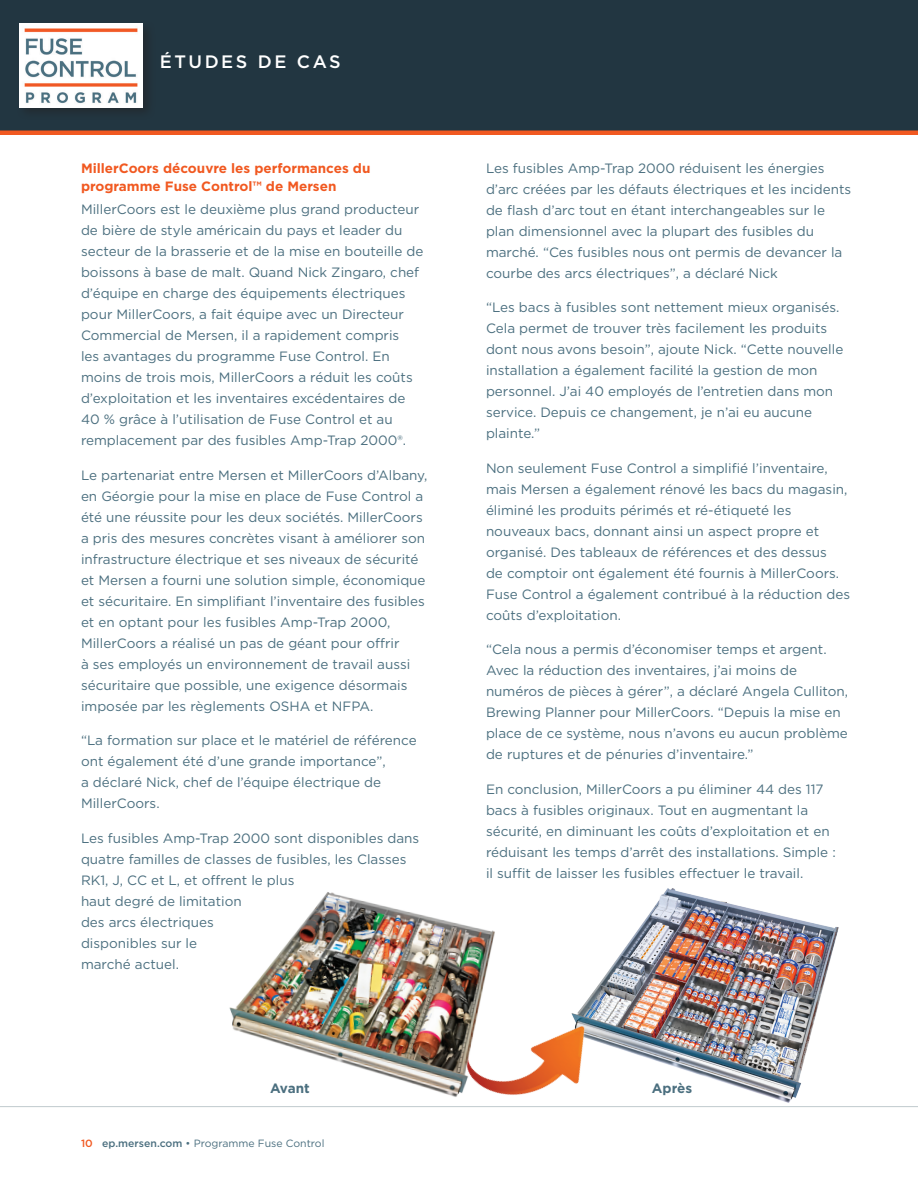
<style>
.page{position:relative;width:918px;height:1188px;background:#fff}
.page>*{position:absolute;margin:0;border:0;box-sizing:border-box;transform-origin:0 0}
.NEW_Page_Header{font:500 18px "Gotham";letter-spacing:.14em;color:#fff}
.NEW_Text{font:13.5px/21px "Gotham";color:#4b6f7f}
.NEW_Sub_subhead_Oran{font:700 13.5px/18px "Gotham";color:#f15921}
.Body_copy{font:700 13.5px "Gotham";color:#4b6f7f}
.t1{font:10.5px "Gotham";color:#4b6f7f}
.s1{font-weight:500;color:#f15921}
.s2{font-weight:500}
</style>
<div class="page">
<div style="left:0;top:0;width:918px;height:135px;background:#223641"></div>
<div style="left:0;top:130px;width:918px;height:5px;background:#f15921"></div>
<hr style="left:0;top:1106px;width:918px;height:1px;background:#c0cace">
<div style="left:16px;top:20px;width:140px;height:101px;background:#231f20;opacity:.5"></div>
<img style="left:19px;top:23px;width:123px;height:84px">
<img style="left:621px;top:888px;width:218px;height:215px">
<img style="left:512px;top:954px;width:114px;height:149px">
<img style="left:229px;top:892px;width:283px;height:205px">
<p class="NEW_Page_Header" style="left:160px;top:50px;width:182px">ÉTUDES DE CAS</p>
<p class="NEW_Sub_subhead_Oran" style="left:81px;top:159px;width:291px">MillerCoors découvre les performances du programme Fuse Control™ de Mersen</p>
<p class="NEW_Text" style="left:81px;top:199px;width:344px">MillerCoors est le deuxième plus grand producteur de bière de style américain du pays et leader du secteur de la brasserie et de la mise en bouteille de boissons à base de malt. Quand Nick Zingaro, chef d’équipe en charge des équipements électriques pour MillerCoors, a fait équipe avec un Directeur Commercial de Mersen, il a rapidement compris<br>les avantages du programme Fuse Control. En moins de trois mois, MillerCoors a réduit les coûts d’exploitation et les inventaires excédentaires de 40 % grâce à l’utilisation de Fuse Control et au remplacement par des fusibles Amp-Trap 2000®.</p>
<p class="NEW_Text" style="left:81px;top:464px;width:348px">Le partenariat entre Mersen et MillerCoors d’Albany, en Géorgie pour la mise en place de Fuse Control a été une réussite pour les deux sociétés. MillerCoors a pris des mesures concrètes visant à améliorer son infrastructure électrique et ses niveaux de sécurité et Mersen a fourni une solution simple, économique et sécuritaire. En simplifiant l’inventaire des fusibles et en optant pour les fusibles Amp-Trap 2000, MillerCoors a réalisé un pas de géant pour offrir<br>à ses employés un environnement de travail aussi sécuritaire que possible, une exigence désormais imposée par les règlements OSHA et NFPA.</p>
<p class="NEW_Text" style="left:81px;top:730px;width:337px">“La formation sur place et le matériel de référence ont également été d’une grande importance”,<br>a déclaré Nick, chef de l’équipe électrique de MillerCoors.</p>
<p class="NEW_Text" style="left:81px;top:827px;width:340px">Les fusibles Amp-Trap 2000 sont disponibles dans quatre familles de classes de fusibles, les Classes<br>RK1, J, CC et L, et offrent le plus<br>haut degré de limitation<br>des arcs électriques<br>disponibles sur le<br>marché actuel.</p>
<p class="NEW_Text" style="left:486px;top:157px;width:367px">Les fusibles Amp-Trap 2000 réduisent les énergies d’arc créées par les défauts électriques et les incidents de flash d’arc tout en étant interchangeables sur le plan dimensionnel avec la plupart des fusibles du marché. “Ces fusibles nous ont permis de devancer la courbe des arcs électriques”, a déclaré Nick</p>
<p class="NEW_Text" style="left:486px;top:297px;width:359px">“Les bacs à fusibles sont nettement mieux organisés.<br>Cela permet de trouver très facilement les produits dont nous avons besoin”, ajoute Nick. “Cette nouvelle installation a également facilité la gestion de mon personnel. J’ai 40 employés de l’entretien dans mon service. Depuis ce changement, je n’ai eu aucune plainte.”</p>
<p class="NEW_Text" style="left:486px;top:457px;width:366px">Non seulement Fuse Control a simplifié l’inventaire, mais Mersen a également rénové les bacs du magasin, éliminé les produits périmés et ré-étiqueté les nouveaux bacs, donnant ainsi un aspect propre et organisé. Des tableaux de références et des dessus<br>de comptoir ont également été fournis à MillerCoors.<br>Fuse Control a également contribué à la réduction des coûts d’exploitation.</p>
<p class="NEW_Text" style="left:486px;top:639px;width:364px">“Cela nous a permis d’économiser temps et argent.<br>Avec la réduction des inventaires, j’ai moins de numéros de pièces à gérer”, a déclaré Angela Culliton, Brewing Planner pour MillerCoors. “Depuis la mise en place de ce système, nous n’avons eu aucun problème de ruptures et de pénuries d’inventaire.”</p>
<p class="NEW_Text" style="left:486px;top:778px;width:351px">En conclusion, MillerCoors a pu éliminer 44 des 117 bacs à fusibles originaux. Tout en augmentant la sécurité, en diminuant les coûts d’exploitation et en réduisant les temps d’arrêt des installations. Simple : il suffit de laisser les fusibles effectuer le travail.</p>
<p class="Body_copy" style="left:270px;top:1079px;width:41px">Avant</p>
<p class="Body_copy" style="left:652px;top:1079px;width:42px">Après</p>
<p class="t1" style="left:81px;top:1137px;width:245px"><span class="s1">10</span> <span class="s2">ep.mersen.com</span> • Programme Fuse Control</p>
</div>
